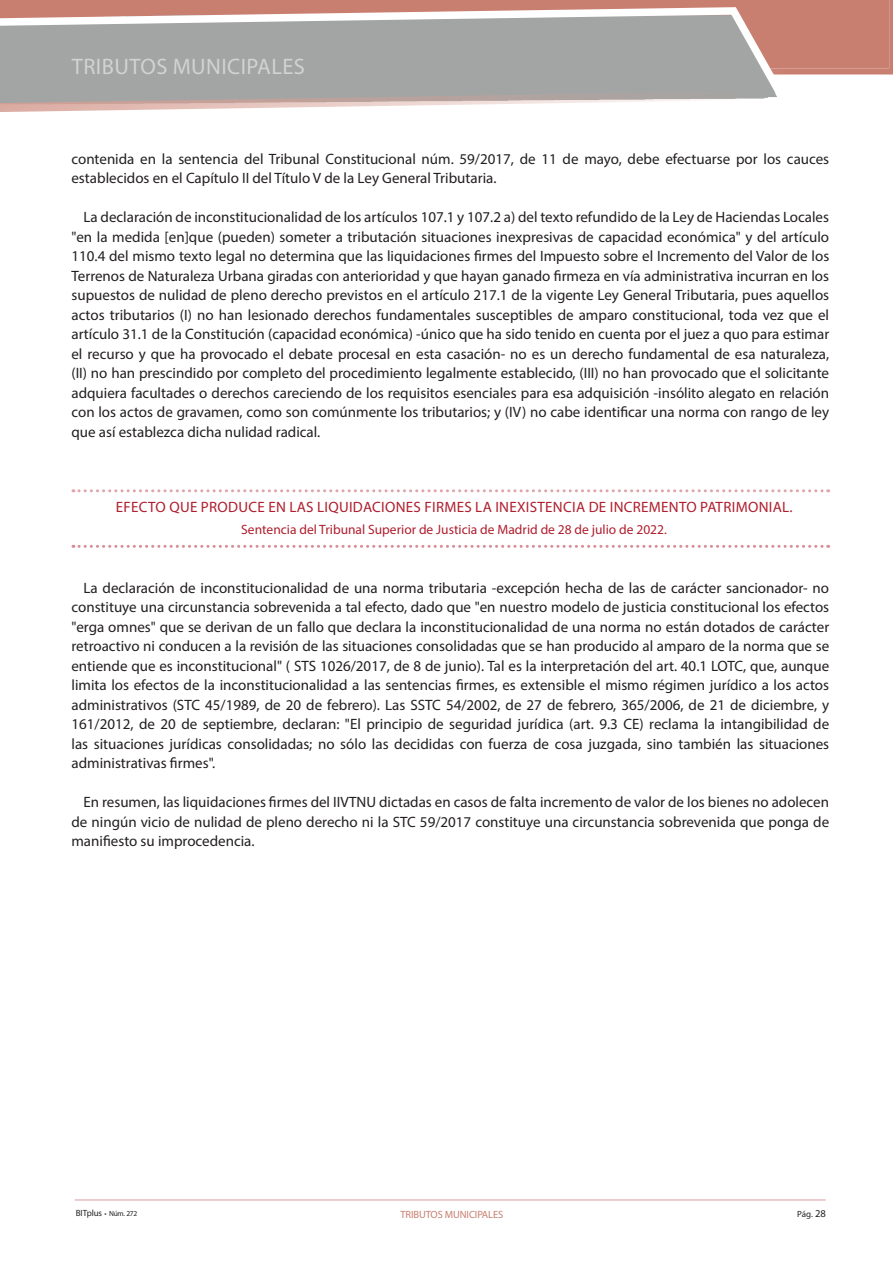
<style>
.page{position:relative;width:893px;height:1263px;background:#fff}
.page>*{position:absolute;margin:0;border:0;box-sizing:border-box;transform-origin:0 0}
.t1{font:22.5px "Myriad Pro";letter-spacing:.02em;color:#d1d2d2}
.BT_New_-_Parrafo_2ºy{font:15px/19.5px "Myriad Pro";color:#231f20;text-align:justify}
.BTNew_-_TRIB_MUNICIP{font:15px "Myriad Pro";letter-spacing:.02em;color:#af1e2d}
.BT_New_-_Ladillo_2{font:13.5px "Myriad Pro";color:#af1e2d}
.t2{font:10.5px "Myriad Pro";letter-spacing:-.01em;color:#c97f70}
.t3{font:9px "Myriad Pro";color:#231f20}
.t4{font:7.5px "Myriad Pro";letter-spacing:-.03em;color:#231f20}
.s1{font-size:9px}
.s2{font-size:10.5px}
</style>
<div class="page">
<hr style="left:75px;top:1199px;width:751px;height:2px;background:#e7bcc0">
<div style="left:0;top:0;width:893px;height:75px;background:#c97f70"></div>
<svg style="left:198px;top:1px;width:403px;height:2px"></svg>
<svg style="left:0;top:3px;width:793px;height:96px;background:#b0a8a5"></svg>
<svg style="left:764px;top:97px;width:29px;height:2px"></svg>
<svg style="left:0;top:90px;width:740px;height:22px"></svg>
<svg style="left:73px;top:489px;width:756px;height:3px"></svg>
<svg style="left:73px;top:545px;width:756px;height:3px"></svg>
<h1 class="t1" style="left:72px;top:52px;width:235px">TRIBUTOS MUNICIPALES</h1>
<p class="BT_New_-_Parrafo_2ºy" style="left:71px;top:149px;width:759px">contenida en la sentencia del Tribunal Constitucional núm. 59/2017, de 11 de mayo, debe efectuarse por los cauces establecidos en el Capítulo II del Título V de la Ley General Tributaria.</p>
<p class="BT_New_-_Parrafo_2ºy" style="left:71px;top:207px;width:759px;text-indent:12px">La declaración de inconstitucionalidad de los artículos 107.1 y 107.2 a) del texto refundido de la Ley de Haciendas Locales "en la medida [en]que (pueden) someter a tributación situaciones inexpresivas de capacidad económica" y del artículo 110.4 del mismo texto legal no determina que las liquidaciones firmes del Impuesto sobre el Incremento del Valor de los Terrenos de Naturaleza Urbana giradas con anterioridad y que hayan ganado firmeza en vía administrativa incurran en los supuestos de nulidad de pleno derecho previstos en el artículo 217.1 de la vigente Ley General Tributaria, pues aquellos actos tributarios (I) no han lesionado derechos fundamentales susceptibles de amparo constitucional, toda vez que el artículo 31.1 de la Constitución (capacidad económica) -único que ha sido tenido en cuenta por el juez a quo para estimar el recurso y que ha provocado el debate procesal en esta casación- no es un derecho fundamental de esa naturaleza, (II) no han prescindido por completo del procedimiento legalmente establecido, (III) no han provocado que el solicitante adquiera facultades o derechos careciendo de los requisitos esenciales para esa adquisición -insólito alegato en relación con los actos de gravamen, como son comúnmente los tributarios; y (IV) no cabe identificar una norma con rango de ley que así establezca dicha nulidad radical.</p>
<p class="BTNew_-_TRIB_MUNICIP" style="left:116px;top:497px;width:678px">EFECTO QUE PRODUCE EN LAS LIQUIDACIONES FIRMES LA INEXISTENCIA DE INCREMENTO PATRIMONIAL.</p>
<p class="BT_New_-_Ladillo_2" style="left:241px;top:521px;width:427px">Sentencia del Tribunal Superior de Justicia de Madrid de 28 de julio de 2022.</p>
<p class="BT_New_-_Parrafo_2ºy" style="left:71px;top:578px;width:759px;text-indent:12px">La declaración de inconstitucionalidad de una norma tributaria -excepción hecha de las de carácter sancionador- no constituye una circunstancia sobrevenida a tal efecto, dado que "en nuestro modelo de justicia constitucional los efectos "erga omnes" que se derivan de un fallo que declara la inconstitucionalidad de una norma no están dotados de carácter retroactivo ni conducen a la revisión de las situaciones consolidadas que se han producido al amparo de la norma que se entiende que es inconstitucional" ( STS 1026/2017, de 8 de junio). Tal es la interpretación del art. 40.1 LOTC, que, aunque limita los efectos de la inconstitucionalidad a las sentencias firmes, es extensible el mismo régimen jurídico a los actos administrativos (STC 45/1989, de 20 de febrero). Las SSTC 54/2002, de 27 de febrero, 365/2006, de 21 de diciembre, y 161/2012, de 20 de septiembre, declaran: "El principio de seguridad jurídica (art. 9.3 CE) reclama la intangibilidad de las situaciones jurídicas consolidadas; no sólo las decididas con fuerza de cosa juzgada, sino también las situaciones administrativas firmes".</p>
<p class="BT_New_-_Parrafo_2ºy" style="left:71px;top:792px;width:759px;text-indent:12px">En resumen, las liquidaciones firmes del IIVTNU dictadas en casos de falta incremento de valor de los bienes no adolecen de ningún vicio de nulidad de pleno derecho ni la STC 59/2017 constituye una circunstancia sobrevenida que ponga de manifiesto su improcedencia.</p>
<p class="t4" style="left:76px;top:1209px;width:63px"><span class="s1">BITplus</span> • Núm. 272</p>
<p class="t2" style="left:400px;top:1208px;width:104px">TRIBUTOS MUNICIPALES</p>
<p class="t3" style="left:797px;top:1208px;width:30px">Pág. <span class="s2">28</span></p>
</div>
